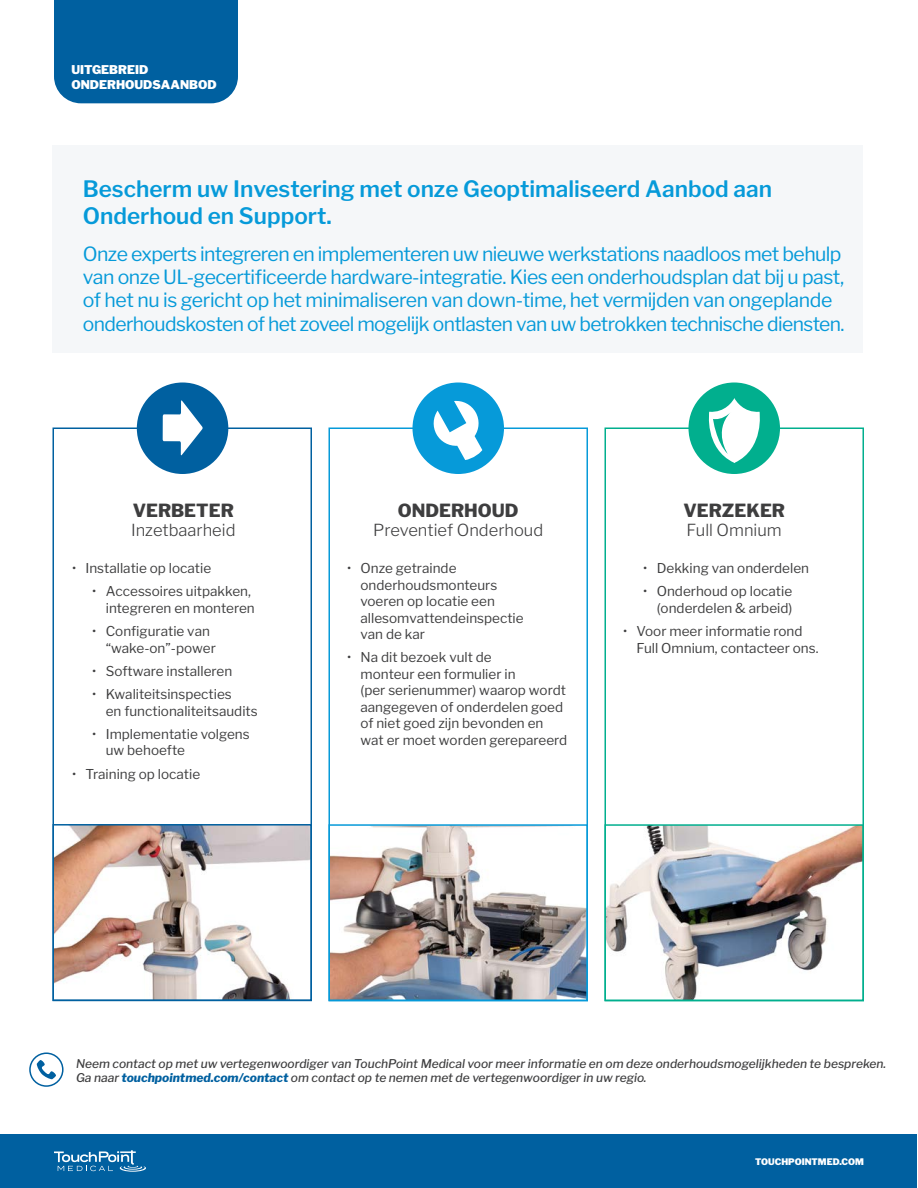
<style>
.page{position:relative;width:918px;height:1188px;background:#fff}
.page>*{position:absolute;margin:0;border:0;box-sizing:border-box;transform-origin:0 0}
.Subtitle_-_callout{font:600 22.5px/27px "Libre Franklin";color:#069ad9}
.Subtitle_-_callout-2{font:19.5px/23.4px "Libre Franklin";letter-spacing:-.03em;color:#069ad9}
.Subtitle_-_callout-3{font:800 18px "Libre Franklin";color:#3e3e3f}
.Subtitle_-_callout-4{font:300 16.5px "Libre Franklin";color:#3e3e3f}
.t1{font:13.5px/16.5px "Libre Franklin";color:#3e3e3f}
.Product_Specs{font:italic 500 12px/14.4px "Libre Franklin";color:#3e3e3f}
.Category_Tab{font:900 12px/14.4px "Libre Franklin";color:#fff}
.t2{font:900 9px "Libre Franklin";color:#fff}
.s1{font-weight:800;color:#0060a0}
</style>
<div class="page">
<div style="left:0;top:1134px;width:917px;height:54px;background:#0060a0"></div>
<svg style="left:54px;top:1150px;width:92px;height:22px"></svg>
<img style="left:55px;top:827px;width:254px;height:171px">
<img style="left:331px;top:827px;width:254px;height:171px">
<img style="left:607px;top:827px;width:254px;height:171px">
<div style="left:52px;top:146px;width:811px;height:207px;background:#f5f7f9"></div>
<div style="left:54px;top:0;width:184px;height:103px;background:#0060a0"></div>
<div style="left:52px;top:428px;width:260px;height:573px;border:2px solid #0060a0"></div>
<div style="left:328px;top:428px;width:260px;height:573px;border:2px solid #069ad9"></div>
<div style="left:604px;top:428px;width:260px;height:573px;border:2px solid #01af8e"></div>
<div style="left:137px;top:382px;width:91px;height:92px;background:#0060a0;border-radius:50%"></div>
<svg style="left:163px;top:400px;width:40px;height:56px"></svg>
<div style="left:412px;top:382px;width:92px;height:92px;background:#069ad9;border-radius:50%"></div>
<svg style="left:433px;top:400px;width:50px;height:60px"></svg>
<div style="left:688px;top:382px;width:92px;height:92px;background:#01af8e;border-radius:50%"></div>
<svg style="left:704px;top:398px;width:61px;height:65px"></svg>
<div style="left:29px;top:1052px;width:35px;height:35px;border:2px solid #0060a0;border-radius:50%"></div>
<svg style="left:37px;top:1060px;width:19px;height:19px"></svg>
<p class="Category_Tab" style="left:71px;top:63px;width:147px">UITGEBREID<br>ONDERHOUDSAANBOD</p>
<p class="Subtitle_-_callout" style="left:83px;top:175px;width:691px">Bescherm uw Investering met onze Geoptimaliseerd Aanbod aan<br>Onderhoud en Support.</p>
<p class="Subtitle_-_callout-2" style="left:83px;top:242px;width:763px">Onze experts integreren en implementeren uw nieuwe werkstations naadloos met behulp van onze UL-gecertificeerde hardware-integratie. Kies een onderhoudsplan dat bij u past, of het nu is gericht op het minimaliseren van down-time, het vermijden van ongeplande onderhoudskosten of het zoveel mogelijk ontlasten van uw betrokken technische diensten.</p>
<p class="Subtitle_-_callout-3" style="left:133px;top:499px;width:103px">VERBETER</p>
<p class="Subtitle_-_callout-4" style="left:131px;top:521px;width:106px">Inzetbaarheid</p>
<p class="t1" style="left:72px;top:560px;width:141px">• Installatie op locatie</p>
<p class="t1" style="left:92px;top:583px;width:164px;text-align:right">• Accessoires uitpakken, integreren en monteren</p>
<p class="t1" style="left:106px;top:623px;width:112px;text-indent:-13px">• Configuratie van “wake-on”-power</p>
<p class="t1" style="left:92px;top:663px;width:141px">• Software installeren</p>
<p class="t1" style="left:106px;top:686px;width:153px;text-indent:-13px">• Kwaliteitsinspecties<br>en functionaliteitsaudits</p>
<p class="t1" style="left:106px;top:726px;width:146px;text-indent:-13px">• Implementatie volgens uw behoefte</p>
<p class="t1" style="left:72px;top:766px;width:130px">• Training op locatie</p>
<p class="Subtitle_-_callout-3" style="left:398px;top:499px;width:122px">ONDERHOUD</p>
<p class="Subtitle_-_callout-4" style="left:373px;top:521px;width:172px">Preventief Onderhoud</p>
<p class="t1" style="left:361px;top:560px;width:165px;text-indent:-14px">• Onze getrainde onderhoudsmonteurs voeren op locatie een allesomvattendeinspectie van de kar</p>
<p class="t1" style="left:361px;top:649px;width:208px;text-indent:-14px">• Na dit bezoek vult de<br>monteur een formulier in<br>(per serienummer) waarop wordt aangegeven of onderdelen goed of niet goed zijn bevonden en wat er moet worden gerepareerd</p>
<p class="Subtitle_-_callout-3" style="left:683px;top:499px;width:103px">VERZEKER</p>
<p class="Subtitle_-_callout-4" style="left:687px;top:521px;width:97px">Full Omnium</p>
<p class="t1" style="left:643px;top:560px;width:167px">• Dekking van onderdelen</p>
<p class="t1" style="left:643px;top:583px;width:151px;text-align:right">• Onderhoud op locatie (onderdelen &amp; arbeid)</p>
<p class="t1" style="left:637px;top:623px;width:183px;text-indent:-14px">• Voor meer informatie rond<br>Full Omnium, contacteer ons.</p>
<p class="Product_Specs" style="left:76px;top:1057px;width:812px">Neem contact op met uw vertegenwoordiger van TouchPoint Medical voor meer informatie en om deze onderhoudsmogelijkheden te bespreken.<br>Ga naar <span class="s1">touchpointmed.com/contact</span> om contact op te nemen met de vertegenwoordiger in uw regio.</p>
<p class="t2" style="left:755px;top:1157px;width:110px">TOUCHPOINTMED.COM</p>
</div>
